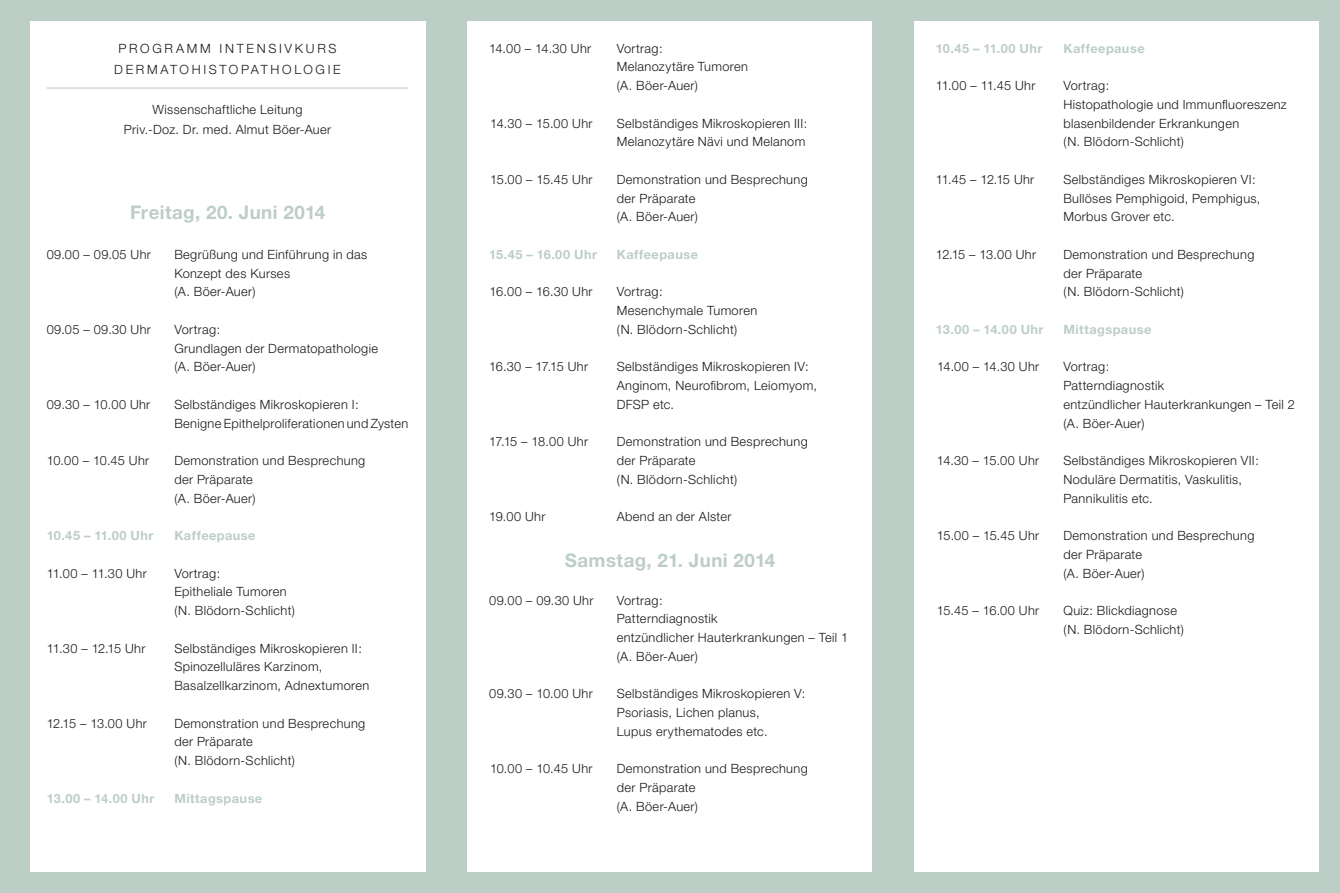
<style>
.page{position:relative;width:1340px;height:893px;background:#fff}
.page>*{position:absolute;margin:0;border:0;box-sizing:border-box;transform-origin:0 0}
.t1{font:700 18.75px "Helvetica Neue";letter-spacing:.02em;color:#bccec5}
.Copy{font:300 12.75px/18.8px "Helvetica Neue";letter-spacing:.03em;color:#1a171c}
.Copy-2{font:700 12.75px "Helvetica Neue";letter-spacing:.035em;color:#bccec5}
.Copy-3{font:300 12.75px "Helvetica Neue";letter-spacing:-.005em;color:#1a171c}
.Copy-4{font:300 12.75px "Helvetica Neue";letter-spacing:.21em;color:#1a171c}
.Copy-5{font:300 12.75px "Helvetica Neue";letter-spacing:-.01em;color:#1a171c}
</style>
<div class="page">
<div style="left:0;top:0;width:446px;height:893px;background:#bccec5"></div>
<div style="left:893px;top:0;width:446px;height:893px;background:linear-gradient(to right,#bccec5,#bccec5)"></div>
<div style="left:446px;top:0;width:447px;height:893px;background:#bccec5"></div>
<div style="left:30px;top:21px;width:395px;height:851px;background:#fff"></div>
<div style="left:914px;top:21px;width:404px;height:851px;background:#fff"></div>
<div style="left:468px;top:21px;width:404px;height:851px;background:#fff"></div>
<div style="left:893px;top:0;width:446px;height:11px;background:#bccec5"></div>
<div style="left:893px;top:883px;width:446px;height:10px;background:#bccec5"></div>
<hr style="left:47px;top:87px;width:361px;height:2px;background:#bccec5">
<p class="Copy-4" style="left:119px;top:40px;width:219px">PROGRAMM INTENSIVKURS</p>
<p class="Copy-4" style="left:114px;top:61px;width:228px">DERMATOHISTOPATHOLOGIE</p>
<p class="Copy" style="left:153px;top:100px;width:151px">Wissenschaftliche Leitung</p>
<p class="Copy" style="left:124px;top:119px;width:209px">Priv.-Doz. Dr. med. Almut Böer-Auer</p>
<p class="t1" style="left:130px;top:201px;width:197px">Freitag, 20. Juni 2014</p>
<p class="Copy" style="left:47px;top:245px;width:106px">09.00 – 09.05 Uhr</p>
<p class="Copy" style="left:174px;top:245px;width:194px">Begrüßung und Einführung in das<br>Konzept des Kurses</p>
<p class="Copy" style="left:174px;top:282px;width:83px">(A. Böer-Auer)</p>
<p class="Copy" style="left:47px;top:320px;width:106px">09.05 – 09.30 Uhr</p>
<p class="Copy" style="left:174px;top:320px;width:48px">Vortrag:</p>
<p class="Copy" style="left:174px;top:338px;width:205px">Grundlagen der Dermatopathologie</p>
<p class="Copy" style="left:174px;top:357px;width:83px">(A. Böer-Auer)</p>
<p class="Copy" style="left:47px;top:395px;width:105px">09.30 – 10.00 Uhr</p>
<p class="Copy" style="left:174px;top:395px;width:235px">Selbständiges Mikroskopieren I:<br>Benigne Epithelproliferationen und Zysten</p>
<p class="Copy" style="left:47px;top:451px;width:104px">10.00 – 10.45 Uhr</p>
<p class="Copy" style="left:174px;top:451px;width:192px">Demonstration und Besprechung der Präparate</p>
<p class="Copy" style="left:174px;top:488px;width:83px">(A. Böer-Auer)</p>
<p class="Copy-2" style="left:47px;top:528px;width:108px">10.45 – 11.00 Uhr</p>
<p class="Copy-2" style="left:174px;top:528px;width:83px">Kaffeepause</p>
<p class="Copy" style="left:47px;top:563px;width:101px">11.00 – 11.30 Uhr</p>
<p class="Copy" style="left:174px;top:563px;width:114px">Vortrag:<br>Epitheliale Tumoren</p>
<p class="Copy" style="left:174px;top:601px;width:122px">(N. Blödorn-Schlicht)</p>
<p class="Copy-3" style="left:47px;top:640px;width:100px">11.30 – 12.15 Uhr</p>
<p class="Copy" style="left:174px;top:638px;width:189px">Selbständiges Mikroskopieren II:<br>Spinozelluläres Karzinom,</p>
<p class="Copy" style="left:174px;top:676px;width:196px">Basalzellkarzinom, Adnextumoren</p>
<p class="Copy-3" style="left:47px;top:715px;width:102px">12.15 – 13.00 Uhr</p>
<p class="Copy" style="left:174px;top:713px;width:192px">Demonstration und Besprechung der Präparate</p>
<p class="Copy" style="left:174px;top:751px;width:122px">(N. Blödorn-Schlicht)</p>
<p class="Copy-2" style="left:47px;top:790px;width:109px">13.00 – 14.00 Uhr</p>
<p class="Copy-2" style="left:174px;top:790px;width:89px">Mittagspause</p>
<p class="Copy" style="left:489px;top:38px;width:103px">14.00 – 14.30 Uhr</p>
<p class="Copy" style="left:616px;top:38px;width:48px">Vortrag:</p>
<p class="Copy" style="left:616px;top:57px;width:133px">Melanozytäre Tumoren</p>
<p class="Copy" style="left:616px;top:76px;width:83px">(A. Böer-Auer)</p>
<p class="Copy" style="left:490px;top:113px;width:104px">14.30 – 15.00 Uhr</p>
<p class="Copy" style="left:616px;top:113px;width:192px">Selbständiges Mikroskopieren III:<br>Melanozytäre Nävi und Melanom</p>
<p class="Copy" style="left:490px;top:170px;width:104px">15.00 – 15.45 Uhr</p>
<p class="Copy" style="left:616px;top:170px;width:192px">Demonstration und Besprechung der Präparate</p>
<p class="Copy" style="left:616px;top:207px;width:83px">(A. Böer-Auer)</p>
<p class="Copy-2" style="left:489px;top:246px;width:109px">15.45 – 16.00 Uhr</p>
<p class="Copy-2" style="left:616px;top:246px;width:83px">Kaffeepause</p>
<p class="Copy" style="left:489px;top:282px;width:104px">16.00 – 16.30 Uhr</p>
<p class="Copy" style="left:616px;top:282px;width:142px">Vortrag:<br>Mesenchymale Tumoren</p>
<p class="Copy" style="left:616px;top:320px;width:122px">(N. Blödorn-Schlicht)</p>
<p class="Copy-3" style="left:489px;top:359px;width:100px">16.30 – 17.15 Uhr</p>
<p class="Copy" style="left:616px;top:357px;width:202px">Selbständiges Mikroskopieren IV:<br>Anginom, Neurofibrom, Leiomyom,</p>
<p class="Copy" style="left:616px;top:395px;width:59px">DFSP etc.</p>
<p class="Copy-3" style="left:489px;top:434px;width:100px">17.15 – 18.00 Uhr</p>
<p class="Copy" style="left:616px;top:432px;width:192px">Demonstration und Besprechung der Präparate</p>
<p class="Copy" style="left:616px;top:470px;width:122px">(N. Blödorn-Schlicht)</p>
<p class="Copy" style="left:489px;top:507px;width:58px">19.00 Uhr</p>
<p class="Copy" style="left:616px;top:507px;width:116px">Abend an der Alster</p>
<p class="t1" style="left:565px;top:549px;width:212px">Samstag, 21. Juni 2014</p>
<p class="Copy" style="left:489px;top:590px;width:106px">09.00 – 09.30 Uhr</p>
<p class="Copy" style="left:616px;top:590px;width:48px">Vortrag:</p>
<p class="Copy" style="left:616px;top:609px;width:233px">Patterndiagnostik<br>entzündlicher Hauterkrankungen – Teil 1</p>
<p class="Copy" style="left:616px;top:647px;width:83px">(A. Böer-Auer)</p>
<p class="Copy" style="left:489px;top:684px;width:105px">09.30 – 10.00 Uhr</p>
<p class="Copy" style="left:616px;top:684px;width:190px">Selbständiges Mikroskopieren V:<br>Psoriasis, Lichen planus,</p>
<p class="Copy" style="left:616px;top:722px;width:152px">Lupus erythematodes etc.</p>
<p class="Copy" style="left:490px;top:759px;width:104px">10.00 – 10.45 Uhr</p>
<p class="Copy" style="left:616px;top:759px;width:192px">Demonstration und Besprechung der Präparate</p>
<p class="Copy" style="left:616px;top:797px;width:83px">(A. Böer-Auer)</p>
<p class="Copy-2" style="left:935px;top:40px;width:108px">10.45 – 11.00 Uhr</p>
<p class="Copy-2" style="left:1063px;top:40px;width:83px">Kaffeepause</p>
<p class="Copy" style="left:935px;top:76px;width:101px">11.00 – 11.45 Uhr</p>
<p class="Copy" style="left:1063px;top:76px;width:48px">Vortrag:</p>
<p class="Copy" style="left:1063px;top:95px;width:225px">Histopathologie und Immunfluoreszenz</p>
<p class="Copy" style="left:1063px;top:113px;width:177px">blasenbildender Erkrankungen</p>
<p class="Copy" style="left:1063px;top:132px;width:122px">(N. Blödorn-Schlicht)</p>
<p class="Copy-5" style="left:935px;top:172px;width:100px">11.45 – 12.15 Uhr</p>
<p class="Copy" style="left:1063px;top:170px;width:198px">Selbständiges Mikroskopieren VI:<br>Bullöses Pemphigoid, Pemphigus,</p>
<p class="Copy" style="left:1063px;top:207px;width:113px">Morbus Grover etc.</p>
<p class="Copy-3" style="left:935px;top:247px;width:102px">12.15 – 13.00 Uhr</p>
<p class="Copy" style="left:1063px;top:245px;width:192px">Demonstration und Besprechung der Präparate</p>
<p class="Copy" style="left:1063px;top:282px;width:122px">(N. Blödorn-Schlicht)</p>
<p class="Copy-2" style="left:935px;top:321px;width:109px">13.00 – 14.00 Uhr</p>
<p class="Copy-2" style="left:1063px;top:321px;width:89px">Mittagspause</p>
<p class="Copy" style="left:937px;top:357px;width:103px">14.00 – 14.30 Uhr</p>
<p class="Copy" style="left:1063px;top:357px;width:233px">Vortrag:<br>Patterndiagnostik<br>entzündlicher Hauterkrankungen – Teil 2</p>
<p class="Copy" style="left:1063px;top:413px;width:83px">(A. Böer-Auer)</p>
<p class="Copy" style="left:937px;top:451px;width:104px">14.30 – 15.00 Uhr</p>
<p class="Copy" style="left:1063px;top:451px;width:197px">Selbständiges Mikroskopieren VII:<br>Noduläre Dermatitis, Vaskulitis,</p>
<p class="Copy" style="left:1063px;top:488px;width:91px">Pannikulitis etc.</p>
<p class="Copy" style="left:937px;top:526px;width:104px">15.00 – 15.45 Uhr</p>
<p class="Copy" style="left:1063px;top:526px;width:192px">Demonstration und Besprechung der Präparate</p>
<p class="Copy" style="left:1063px;top:563px;width:83px">(A. Böer-Auer)</p>
<p class="Copy" style="left:936px;top:601px;width:104px">15.45 – 16.00 Uhr</p>
<p class="Copy" style="left:1063px;top:601px;width:115px">Quiz: Blickdiagnose</p>
<p class="Copy" style="left:1063px;top:620px;width:122px">(N. Blödorn-Schlicht)</p>
</div>
